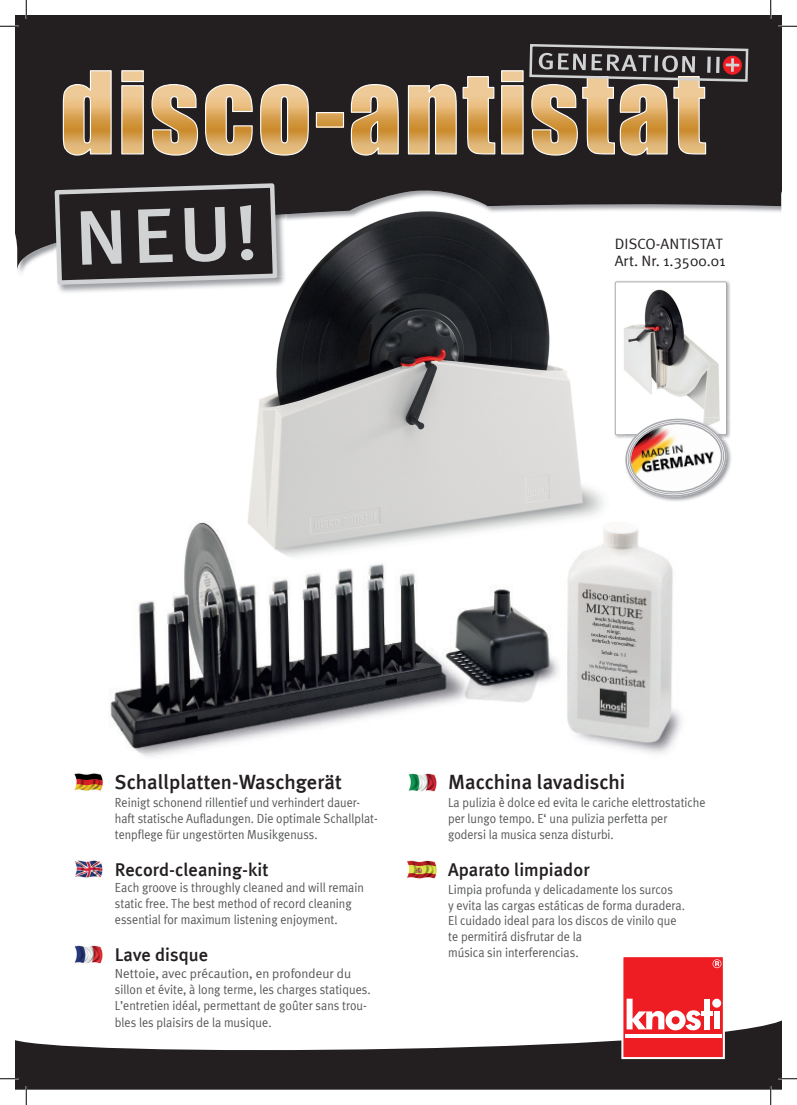
<style>
.page{position:relative;width:797px;height:1105px;background:#fff}
.page>*{position:absolute;margin:0;border:0;box-sizing:border-box;transform-origin:0 0}
.t1{font:500 77.12px "Meta Plus";color:#d1d2d4;scale:1.09 1}
.t2{font:500 20.62px "Meta Plus";color:#231f20}
.t3{font:500 18.5px "Meta Plus";color:#231f20}
.t4{font:15px "Meta Plus Normal";color:#231f20}
.t5{font:13.12px/15.8px "Meta Plus Normal";color:#57585a;scale:.93 1}
.t6{font:13.12px/15.8px "Meta Plus Normal";color:#57585a;scale:.92 1}
.t7{font:13.12px/16.1px "Meta Plus Normal";color:#57585a}
</style>
<div class="page">
<svg style="left:16px;top:16px;width:765px;height:254px;background:#3f3c3c"></svg>
<img style="left:738px;top:260px;width:22px;height:10px">
<svg style="left:16px;top:1021px;width:765px;height:68px;fill:#231f20"></svg>
<img style="left:74px;top:773px;width:29px;height:18px">
<img style="left:74px;top:945px;width:29px;height:19px">
<img style="left:74px;top:860px;width:29px;height:18px">
<img style="left:408px;top:773px;width:29px;height:19px">
<img style="left:407px;top:860px;width:30px;height:19px">
<img style="left:110px;top:522px;width:572px;height:235px">
<img style="left:240px;top:205px;width:374px;height:366px">
<img style="left:613px;top:280px;width:117px;height:160px">
<img style="left:58px;top:243px;width:228px;height:51px">
<img style="left:279px;top:183px;width:7px;height:60px">
<img style="left:276px;top:280px;width:10px;height:14px">
<svg style="left:52px;top:181px;width:227px;height:106px;background:#413e3f"></svg>
<svg style="left:151px;top:83px;width:102px;height:73px;background:#a58861"></svg>
<svg style="left:62px;top:70px;width:50px;height:86px;background:#bc9b6c"></svg>
<svg style="left:121px;top:70px;width:23px;height:85px;background:#d9b47f"></svg>
<svg style="left:259px;top:83px;width:50px;height:73px;background:#b99767"></svg>
<svg style="left:318px;top:114px;width:24px;height:12px"></svg>
<div style="left:316px;top:112px;width:28px;height:16px;border:1px solid #fff"></div>
<svg style="left:350px;top:83px;width:49px;height:73px;background:#be9c6b"></svg>
<svg style="left:407px;top:43px;width:342px;height:113px;background:#786650"></svg>
<div style="left:621px;top:955px;width:104px;height:104px;background:#ee1d23;border:2px solid #fff"></div>
<svg style="left:712px;top:959px;width:9px;height:9px"></svg>
<div style="left:703px;top:999px;width:6px;height:30px;background:#fff"></div>
<div style="left:713px;top:1011px;width:6px;height:18px;background:#fff"></div>
<div style="left:701px;top:1011px;width:11px;height:5px;background:#fff"></div>
<div style="left:712px;top:999px;width:9px;height:9px;background:#fff;border-radius:50%"></div>
<hr style="left:624px;top:1034px;width:97px;height:3px;background:#fff">
<svg style="left:626px;top:999px;width:75px;height:32px"></svg>
<img style="left:664px;top:443px;width:67px;height:58px">
<img style="left:727px;top:417px;width:3px;height:23px">
<svg style="left:614px;top:281px;width:113px;height:219px"></svg>
<svg style="left:0;top:25px;width:19px;height:2px"></svg>
<svg style="left:778px;top:25px;width:19px;height:2px"></svg>
<svg style="left:0;top:1078px;width:19px;height:1px"></svg>
<svg style="left:778px;top:1078px;width:19px;height:1px"></svg>
<svg style="left:25px;top:0;width:2px;height:19px"></svg>
<svg style="left:25px;top:1086px;width:2px;height:19px"></svg>
<svg style="left:770px;top:0;width:1px;height:19px"></svg>
<svg style="left:770px;top:1086px;width:1px;height:19px"></svg>
<h1 class="t1" style="left:73px;top:194px;width:170px;rotate:-2deg">NEU!</h1>
<p class="t4" style="left:614px;top:235px;width:110px">DISCO-ANTISTAT</p>
<p class="t4" style="left:614px;top:252px;width:112px">Art. Nr. 1.3500.01</p>
<h2 class="t2" style="left:115px;top:770px;width:228px">Schallplatten-Waschgerät</h2>
<p class="t6" style="left:115px;top:794px;width:287px">Reinigt schonend rillentief und verhindert dauer&shy;haft statische Aufladungen. Die optimale Schallplat&shy;tenpflege für ungestörten Musikgenuss.</p>
<h3 class="t3" style="left:115px;top:859px;width:155px">Record-cleaning-kit</h3>
<p class="t5" style="left:115px;top:879px;width:269px">Each groove is throughly cleaned and will remain static free. The best method of record cleaning essential for maximum listening enjoyment.</p>
<h3 class="t3" style="left:115px;top:944px;width:95px">Lave disque</h3>
<p class="t7" style="left:115px;top:965px;width:257px">Nettoie, avec précaution, en profondeur du sillon et évite, à long terme, les charges statiques.<br>L’entretien idéal, permettant de goûter sans trou&shy;bles les plaisirs de la musique.</p>
<h2 class="t2" style="left:448px;top:770px;width:179px">Macchina lavadischi</h2>
<p class="t6" style="left:448px;top:794px;width:281px">La pulizia è dolce ed evita le cariche elettrostatiche per lungo tempo. E‘ una pulizia perfetta per godersi la musica senza disturbi.</p>
<h3 class="t3" style="left:448px;top:859px;width:143px">Aparato limpiador</h3>
<p class="t5" style="left:448px;top:881px;width:256px">Limpia profunda y delicadamente los surcos<br>y evita las cargas estáticas de forma duradera.<br>El cuidado ideal para los discos de vinilo que te permitirá disfrutar de la<br>música sin interferencias.</p>
</div>
